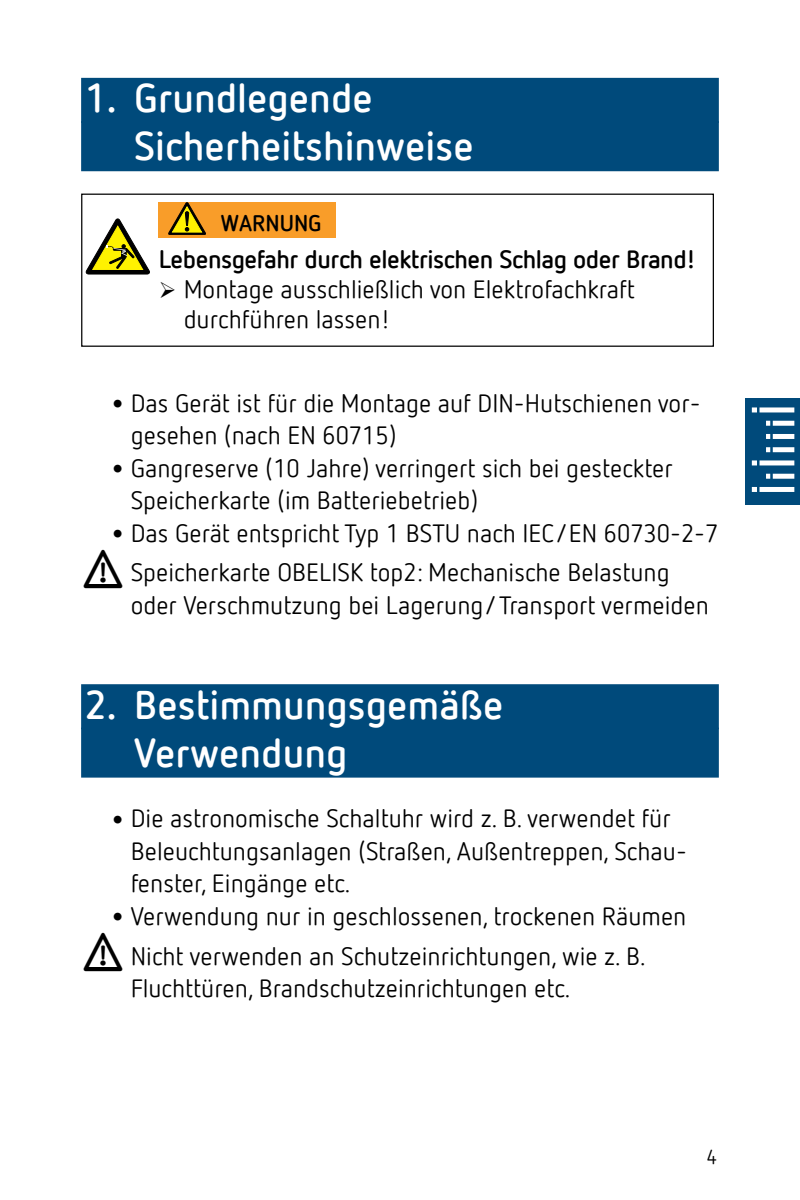
<style>
.page{position:relative;width:800px;height:1200px;background:#fff}
.page>*{position:absolute;margin:0;border:0;box-sizing:border-box;transform-origin:0 0}
.t1{font:700 40px/48px "Netto Offc Pro";color:#fff}
.t2{font:25px/32.5px "Netto Offc Pro";color:#000}
.t3{font:700 25px "Netto Offc Pro";letter-spacing:-.02em;color:#000}
.t4{font:700 22.5px "Netto Offc Pro";color:#000}
.t5{font:20px "Netto Offc Pro";color:#000}
.s1{font-size:45px}
</style>
<div class="page">
<div style="left:745px;top:398px;width:55px;height:106px;background:#004a7b"></div>
<div style="left:752px;top:407px;width:42px;height:5px;background:#fff"></div>
<div style="left:766px;top:421px;width:28px;height:5px;background:#fff"></div>
<div style="left:766px;top:434px;width:28px;height:5px;background:#fff"></div>
<div style="left:766px;top:447px;width:28px;height:5px;background:#fff"></div>
<div style="left:766px;top:474px;width:28px;height:5px;background:#fff"></div>
<div style="left:752px;top:460px;width:42px;height:5px;background:#fff"></div>
<div style="left:752px;top:487px;width:42px;height:5px;background:#fff"></div>
<hr style="left:757px;top:406px;width:3px;height:92px;background:#004a7b">
<hr style="left:770px;top:419px;width:3px;height:36px;background:#004a7b">
<hr style="left:770px;top:470px;width:3px;height:14px;background:#004a7b">
<div style="left:81px;top:78px;width:638px;height:45px;background:#004a7b"></div>
<div style="left:81px;top:121px;width:638px;height:50px;background:#004a7b"></div>
<div style="left:81px;top:684px;width:638px;height:45px;background:#004a7b"></div>
<div style="left:81px;top:728px;width:638px;height:50px;background:#004a7b"></div>
<div style="left:81px;top:194px;width:633px;height:153px;border:1px solid #000"></div>
<svg style="left:86px;top:219px;width:64px;height:55px"></svg>
<div style="left:159px;top:202px;width:177px;height:36px;background:#f99d29"></div>
<svg style="left:168px;top:203px;width:38px;height:32px"></svg>
<div style="left:185px;top:212px;width:4px;height:14px;border:1px solid #000;border-radius:2px"></div>
<h1 class="t1" style="left:134px;top:72px;width:341px;text-indent:-50px">1. Grundlegende<br>Sicherheitshinweise</h1>
<p class="t4" style="left:221px;top:208px;width:102px">WARNUNG</p>
<p class="t3" style="left:159px;top:242px;width:539px">Lebensgefahr durch elektrischen Schlag oder Brand!</p>
<p class="t2" style="left:184px;top:273px;width:453px;line-height:30px">Montage ausschließlich von Elektrofachkraft durchführen lassen!</p>
<p class="t2" style="left:131px;top:386px;width:571px;text-indent:-25px"><span class="s1">•</span>Das Gerät ist für die Montage auf DIN-Hutschienen vor&shy;gesehen (nach EN 60715)</p>
<p class="t2" style="left:131px;top:451px;width:544px;text-indent:-25px"><span class="s1">•</span>Gangreserve (10 Jahre) verringert sich bei gesteckter<br>Speicherkarte (im Batteriebetrieb)</p>
<p class="t2" style="left:131px;top:512px;width:589px;line-height:39.5px;text-indent:-25px"><span class="s1">•</span>Das Gerät entspricht Typ 1 BSTU nach IEC/EN 60730-2-7<br>Speicherkarte OBELISK top2: Mechanische Belastung</p>
<p class="t2" style="left:131px;top:588px;width:580px">oder Verschmutzung bei Lagerung/ Transport vermeiden</p>
<h1 class="t1" style="left:134px;top:679px;width:371px;text-indent:-50px">2. Bestimmungsgemäße<br>Verwendung</h1>
<p class="t2" style="left:131px;top:802px;width:558px;text-indent:-25px"><span class="s1">•</span>Die astronomische Schaltuhr wird z. B. verwendet für<br>Beleuchtungsanlagen (Straßen, Außentreppen, Schau&shy;fenster, Eingänge etc.</p>
<p class="t2" style="left:131px;top:896px;width:557px;line-height:39.5px;text-indent:-25px"><span class="s1">•</span>Verwendung nur in geschlossenen, trockenen Räumen<br>Nicht verwenden an Schutzeinrichtungen, wie z. B.</p>
<p class="t2" style="left:131px;top:971px;width:441px">Fluchttüren, Brandschutzeinrichtungen etc.</p>
<p class="t5" style="left:707px;top:1144px;width:12px">4</p>
</div>
